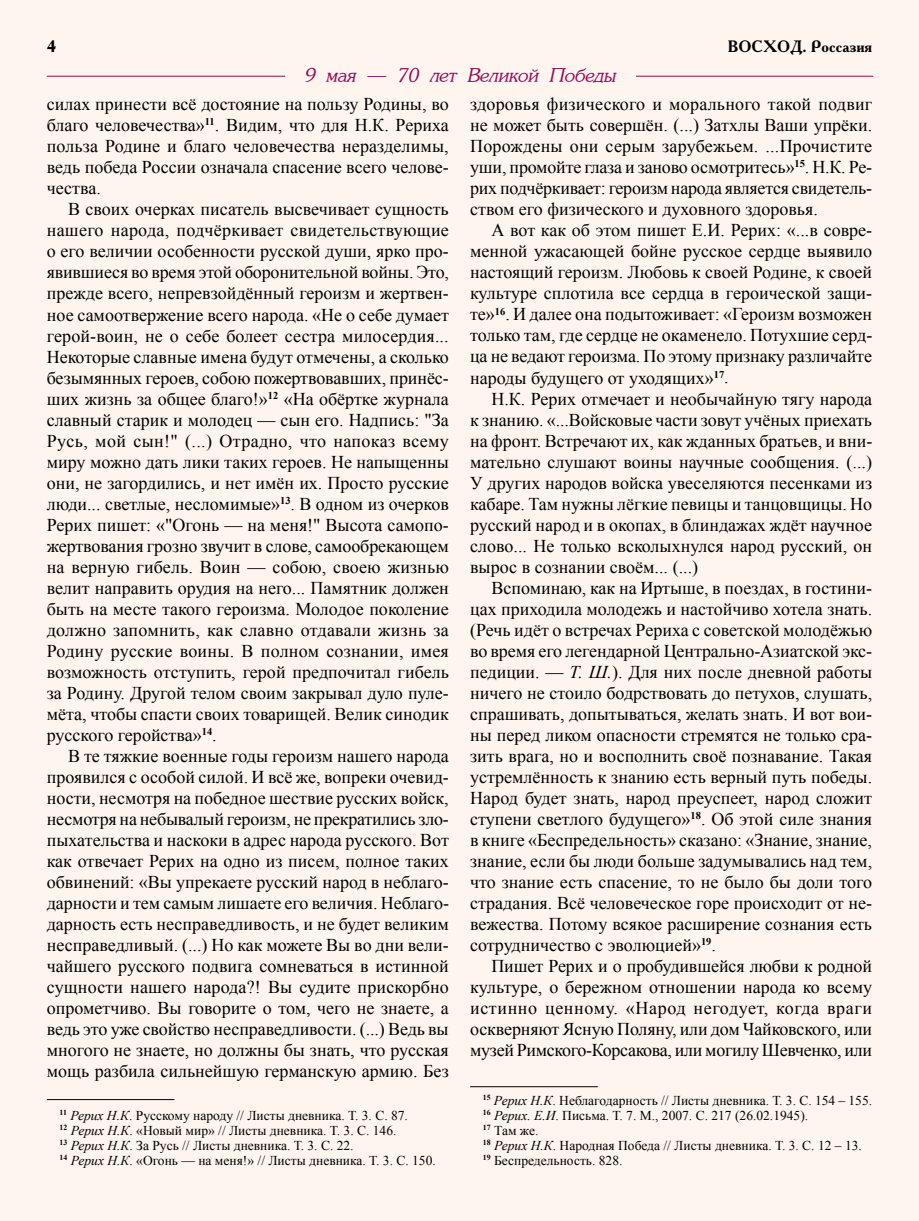
<style>
.page{position:relative;width:919px;height:1221px;background:#fff}
.page>*{position:absolute;margin:0;border:0;box-sizing:border-box;transform-origin:0 0}
.t1{font:italic 18.75px "AG Souvenir";letter-spacing:-.01em;color:#930858}
.t2{font:18px/21px "Times New Roman";color:#000;text-align:justify}
.t3{font:700 16.5px "Academy C";color:#000}
.t4{font:13.5px/15px "Times New Roman";color:#000}
.s1{font-style:italic}
</style>
<div class="page">
<div style="left:0;top:0;width:918px;height:1220px;background:#fef5ee"></div>
<hr style="left:47px;top:1099px;width:127px;height:1px;background:#000">
<hr style="left:470px;top:1086px;width:127px;height:1px;background:#000">
<hr style="left:47px;top:76px;width:238px;height:1px;background:#930858">
<hr style="left:636px;top:76px;width:237px;height:1px;background:#930858">
<p class="t3" style="left:47px;top:35px;width:11px">4</p>
<p class="t3" style="left:727px;top:35px;width:146px">Восход. Россазия</p>
<p class="t1" style="left:303px;top:65px;width:313px">9 мая — 70 лет Великой Победы</p>
<p class="t2" style="left:47px;top:93px;width:403px">силах принести всё достояние на пользу Родины, во благо человечества»<sup>11</sup>. Видим, что для Н.К. Рериха польза Родине и благо человечества неразделимы, ведь победа России означала спасение всего челове&shy;чества.</p>
<p class="t2" style="left:47px;top:198px;width:404px;text-indent:21px">В своих очерках писатель высвечивает сущность нашего народа, подчёркивает свидетельствующие о его величии особенности русской души, ярко про&shy;явившиеся во время этой оборонительной войны. Это, прежде всего, непревзойдённый героизм и жертвен&shy;ное самоотвержение всего народа. «Не о себе думает герой-воин, не о себе болеет сестра милосердия...<br>Некоторые славные имена будут отмечены, а сколько безымянных героев, собою пожертвовавших, принёс&shy;ших жизнь за общее благо!»<sup>12</sup> «На обёртке журнала славный старик и молодец — сын его. Надпись: "За Русь, мой сын!" (...) Отрадно, что напоказ всему миру можно дать лики таких героев. Не напыщенны они, не загордились, и нет имён их. Просто русские люди... светлые, несломимые»<sup>13</sup>. В одном из очерков Рерих пишет: «"Огонь — на меня!" Высота самопо&shy;жертвования грозно звучит в слове, самообрекающем на верную гибель. Воин — собою, своею жизнью велит направить орудия на него... Памятник должен быть на месте такого героизма. Молодое поколение должно запомнить, как славно отдавали жизнь за Родину русские воины. В полном сознании, имея возможность отступить, герой предпочитал гибель за Родину. Другой телом своим закрывал дуло пуле&shy;мёта, чтобы спасти своих товарищей. Велик синодик русского геройства»<sup>14</sup>.</p>
<p class="t2" style="left:47px;top:744px;width:403px;text-indent:21px">В те тяжкие военные годы героизм нашего народа проявился с особой силой. И всё же, вопреки очевид&shy;ности, несмотря на победное шествие русских войск, несмотря на небывалый героизм, не прекратились зло&shy;пыхательства и наскоки в адрес народа русского. Вот как отвечает Рерих на одно из писем, полное таких обвинений: «Вы упрекаете русский народ в неблаго&shy;дарности и тем самым лишаете его величия. Неблаго&shy;дарность есть несправедливость, и не будет великим несправедливый. (...) Но как можете Вы во дни вели&shy;чайшего русского подвига сомневаться в истинной сущности нашего народа?! Вы судите прискорбно опрометчиво. Вы говорите о том, чего не знаете, а ведь это уже свойство несправедливости. (...) Ведь вы многого не знаете, но должны бы знать, что русская мощь разбила сильнейшую германскую армию. Без</p>
<p class="t4" style="left:60px;top:1107px;width:378px"><sup>11</sup> <span class="s1">Рерих Н.К</span>. Русскому народу // Листы дневника. Т. 3. С. 87.<br><sup>12</sup> <span class="s1">Рерих Н.К</span>. «Новый мир» // Листы дневника. Т. 3. С. 146.<br><sup>13</sup> <span class="s1">Рерих Н.К</span>. За Русь // Листы дневника. Т. 3. С. 22.<br><sup>14</sup> <span class="s1">Рерих Н.К</span>. «Огонь — на меня!» // Листы дневника. Т. 3. С. 150.</p>
<p class="t2" style="left:470px;top:94px;width:403px">здоровья физического и морального такой подвиг не может быть совершён. (...) Затхлы Ваши упрёки.<br>Порождены они серым зарубежьем. ...Прочистите уши, промойте глаза и заново осмотритесь»<sup>15</sup>. Н.К. Ре&shy;рих подчёркивает: героизм народа является свидетель&shy;ством его физического и духовного здоровья.</p>
<p class="t2" style="left:470px;top:219px;width:403px;text-indent:21px">А вот как об этом пишет Е.И. Рерих: «...в совре&shy;менной ужасающей бойне русское сердце выявило настоящий героизм. Любовь к своей Родине, к своей культуре сплотила все сердца в героической защи&shy;те»<sup>16</sup>. И далее она подытоживает: «Героизм возможен только там, где сердце не окаменело. Потухшие серд&shy;ца не ведают героизма. По этому признаку различайте народы будущего от уходящих»<sup>17</sup>.</p>
<p class="t2" style="left:470px;top:387px;width:403px;text-indent:21px">Н.К. Рерих отмечает и необычайную тягу народа к знанию. «...Войсковые части зовут учёных приехать на фронт. Встречают их, как жданных братьев, и вни&shy;мательно слушают воины научные сообщения. (...)<br>У других народов войска увеселяются песенками из кабаре. Там нужны лёгкие певицы и танцовщицы. Но русский народ и в окопах, в блиндажах ждёт научное слово... Не только всколыхнулся народ русский, он вырос в сознании своём... (...)</p>
<p class="t2" style="left:470px;top:577px;width:403px;text-indent:21px">Вспоминаю, как на Иртыше, в поездах, в гостини&shy;цах приходила молодежь и настойчиво хотела знать. (Речь идёт о встречах Рериха с советской молодёжью во время его легендарной Центрально-Азиатской экс&shy;педиции. — <span class="s1">Т. Ш.</span>). Для них после дневной работы ничего не стоило бодрствовать до петухов, слушать, спрашивать, допытываться, желать знать. И вот вои&shy;ны перед ликом опасности стремятся не только сра&shy;зить врага, но и восполнить своё познавание. Такая устремлённость к знанию есть верный путь победы.<br>Народ будет знать, народ преуспеет, народ сложит ступени светлого будущего»<sup>18</sup>. Об этой силе знания в книге «Беспредельность» сказано: «Знание, знание, знание, если бы люди больше задумывались над тем, что знание есть спасение, то не было бы доли того страдания. Всё человеческое горе происходит от не&shy;вежества. Потому всякое расширение сознания есть сотрудничество с эволюцией»<sup>19</sup>.</p>
<p class="t2" style="left:470px;top:954px;width:403px;text-indent:21px">Пишет Рерих и о пробудившейся любви к родной культуре, о бережном отношении народа ко всему истинно ценному. «Народ негодует, когда враги оскверняют Ясную Поляну, или дом Чайковского, или музей Римского-Корсакова, или могилу Шевченко, или</p>
<p class="t4" style="left:483px;top:1092px;width:391px"><sup>15</sup> <span class="s1">Рерих Н.К</span>. Неблагодарность // Листы дневника. Т. 3. С. 154 – 155.<br><sup>16</sup> <span class="s1">Рерих. Е.И</span>. Письма. Т. 7. М., 2007. С. 217 (26.02.1945).<br><sup>17</sup> Там же.<br><sup>18</sup> <span class="s1">Рерих Н.К</span>. Народная Победа // Листы дневника. Т. 3. С. 12 – 13.<br><sup>19</sup> Беспредельность. 828.</p>
</div>
